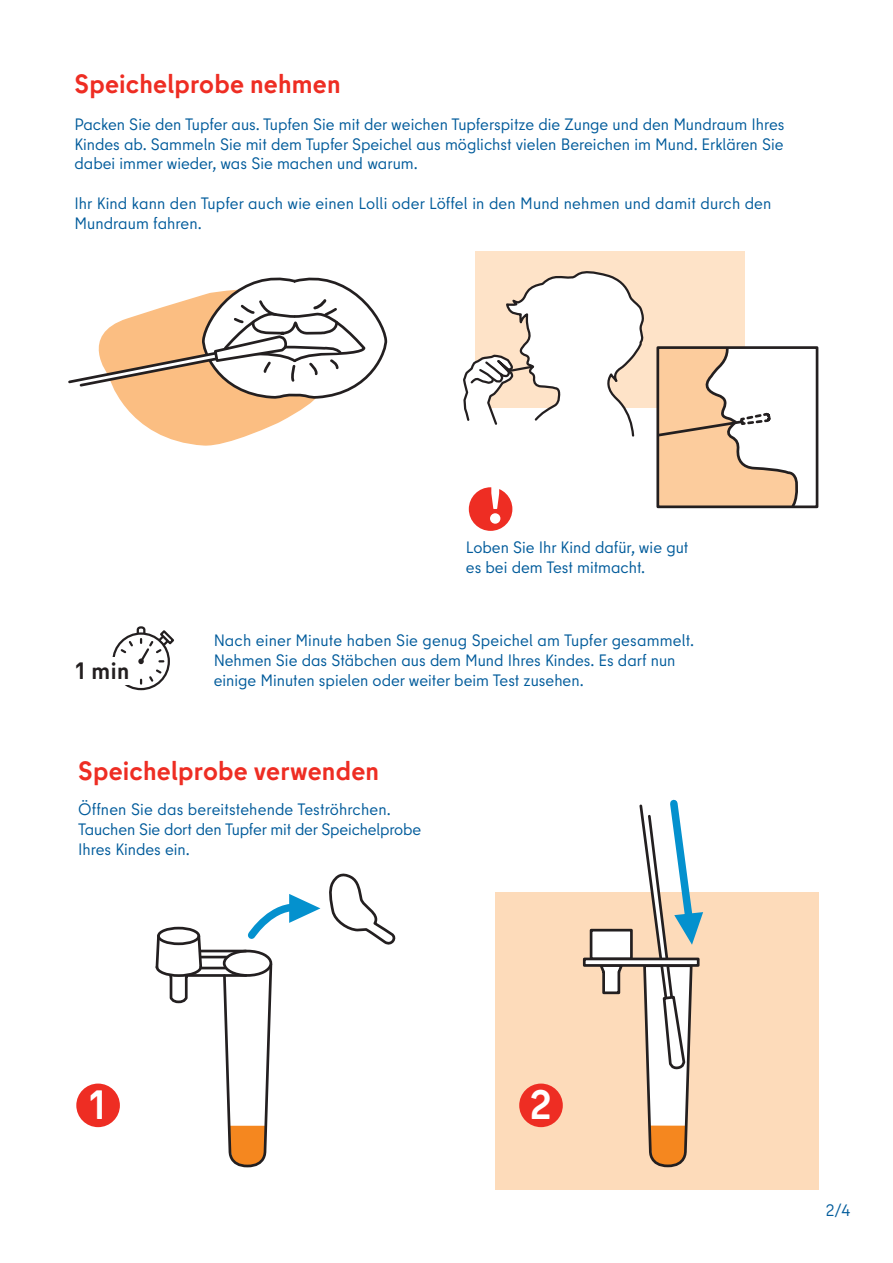
<style>
.page{position:relative;width:893px;height:1263px;background:#fff}
.page>*{position:absolute;margin:0;border:0;box-sizing:border-box;transform-origin:0 0}
.t1{font:700 59.4px "Berlin Type";color:#fff}
.t2{font:700 40.95px "Berlin Type";color:#fff}
.t3{font:700 26.4px "Berlin Type";letter-spacing:.005em;color:#ee2d23}
.t4{font:700 23.7px "Berlin Type";color:#231f20}
.t5{font:16.5px/19.8px "Berlin Type";color:#015b9b}
</style>
<div class="page">
<div style="left:469px;top:487px;width:43px;height:44px;background:#ee2d23;border-radius:50%"></div>
<div style="left:76px;top:1083px;width:44px;height:44px;background:#ee2d23;border-radius:50%"></div>
<svg style="left:329px;top:873px;width:67px;height:72px"></svg>
<div style="left:495px;top:892px;width:324px;height:297px;background:#fddbba"></div>
<div style="left:519px;top:1083px;width:44px;height:44px;background:#ee2d23;border-radius:50%"></div>
<svg style="left:113px;top:633px;width:56px;height:56px"></svg>
<svg style="left:119px;top:626px;width:55px;height:58px"></svg>
<div style="left:76px;top:657px;width:61px;height:28px;background:#fff"></div>
<svg style="left:68px;top:277px;width:320px;height:169px"></svg>
<svg style="left:600px;top:967px;width:23px;height:28px"></svg>
<div style="left:591px;top:930px;width:40px;height:29px;background:#fff"></div>
<div style="left:590px;top:929px;width:43px;height:31px;border:3px solid #231f20"></div>
<svg style="left:638px;top:799px;width:65px;height:391px"></svg>
<div style="left:584px;top:959px;width:114px;height:6px;background:#fff"></div>
<div style="left:583px;top:957px;width:117px;height:10px;border:3px solid #231f20"></div>
<svg style="left:221px;top:894px;width:99px;height:274px"></svg>
<svg style="left:155px;top:926px;width:49px;height:78px"></svg>
<hr style="left:186px;top:974px;width:60px;height:3px;background:#231f20">
<hr style="left:200px;top:956px;width:27px;height:2px;background:#231f20">
<hr style="left:201px;top:967px;width:24px;height:2px;background:#231f20">
<hr style="left:200px;top:950px;width:46px;height:2px;background:#231f20">
<div style="left:475px;top:251px;width:269px;height:157px;background:#fee3c8"></div>
<svg style="left:463px;top:271px;width:181px;height:166px"></svg>
<svg style="left:660px;top:350px;width:138px;height:154px"></svg>
<div style="left:656px;top:346px;width:162px;height:162px;border:3px solid #231f20"></div>
<h3 class="t3" style="left:74px;top:67px;width:268px">Speichelprobe nehmen</h3>
<p class="t5" style="left:74px;top:114px;width:711px;text-align:justify">Packen Sie den Tupfer aus. Tupfen Sie mit der weichen Tupferspitze die Zunge und den Mundraum Ihres Kindes ab. Sammeln Sie mit dem Tupfer Speichel aus möglichst vielen Bereichen im Mund. Erklären Sie dabei immer wieder, was Sie machen und warum.</p>
<p class="t5" style="left:74px;top:193px;width:699px">Ihr Kind kann den Tupfer auch wie einen Lolli oder Löffel in den Mund nehmen und damit durch den<br>Mundraum fahren.</p>
<h1 class="t1" style="left:487px;top:464px;width:18px">!</h1>
<h3 class="t4" style="left:76px;top:656px;width:55px">1 min</h3>
<p class="t5" style="left:466px;top:538px;width:224px">Loben Sie Ihr Kind dafür, wie gut es bei dem Test mitmacht.</p>
<p class="t5" style="left:214px;top:630px;width:482px">Nach einer Minute haben Sie genug Speichel am Tupfer gesammelt.<br>Nehmen Sie das Stäbchen aus dem Mund Ihres Kindes. Es darf nun einige Minuten spielen oder weiter beim Test zusehen.</p>
<h3 class="t3" style="left:78px;top:753px;width:302px">Speichelprobe verwenden</h3>
<p class="t5" style="left:78px;top:800px;width:345px">Öffnen Sie das bereitstehende Teströhrchen.<br>Tauchen Sie dort den Tupfer mit der Speichelprobe<br>Ihres Kindes ein.</p>
<h2 class="t2" style="left:90px;top:1079px;width:17px">1</h2>
<h2 class="t2" style="left:530px;top:1078px;width:23px">2</h2>
<p class="t5" style="left:826px;top:1200px;width:26px">2/4</p>
</div>
